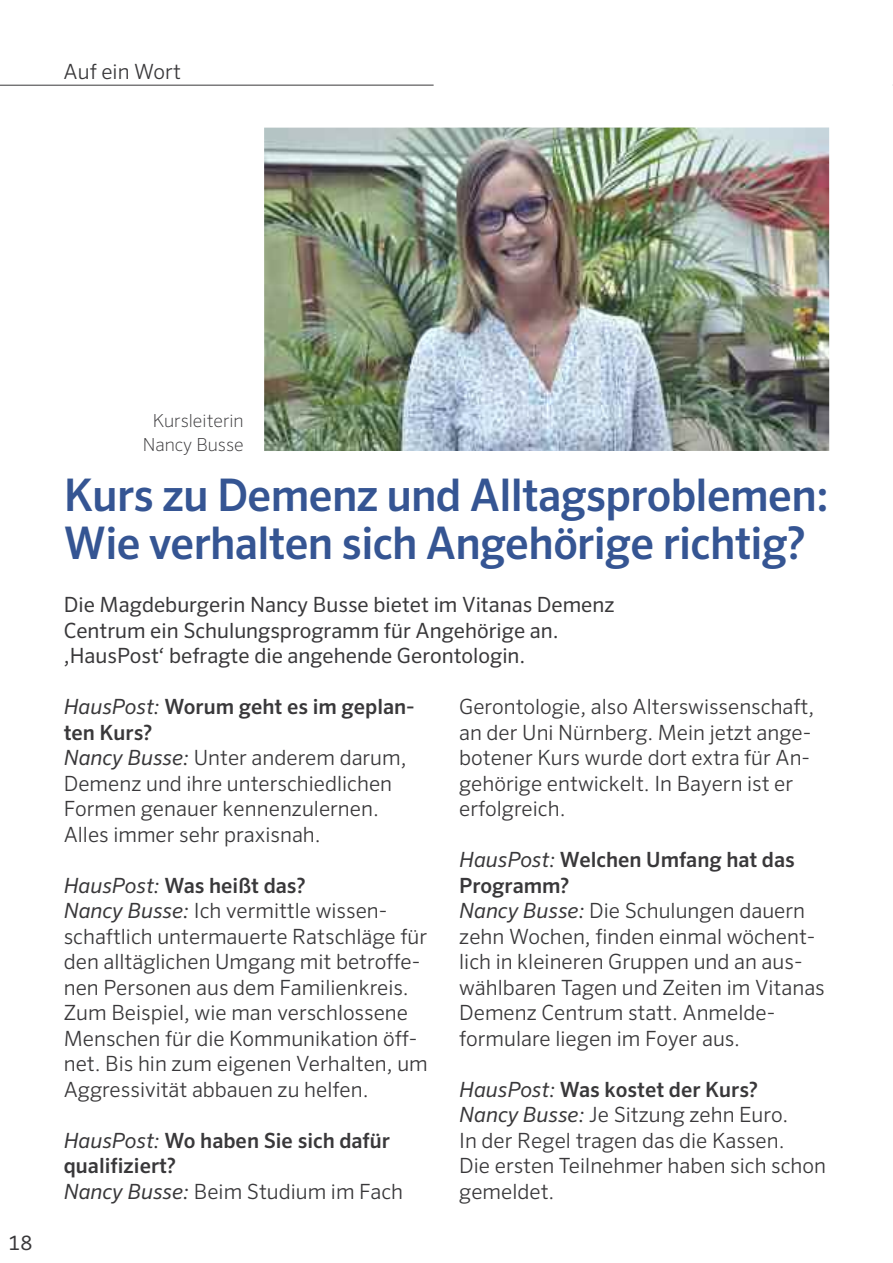
<style>
.page{position:relative;width:893px;height:1263px;background:#fff}
.page>*{position:absolute;margin:0;border:0;box-sizing:border-box;transform-origin:0 0}
.t1{font:500 45px/48px "Sero Offc Pro";letter-spacing:-.015em;color:#355593}
.t2{font:300 21px/25.5px "Sero Offc Pro";color:#39383a}
.t3{font:21px/25.5px "Sero Offc Pro";color:#39383a}
.t4{font:500 21px/25.5px "Sero Offc Pro";color:#39383a}
.t5{font:200 18px/24px "Sero Offc Pro";color:#39383a;text-align:center}
.s1{font-weight:400;font-style:italic}
.s2{font-weight:500}
.s3{font-weight:300}
</style>
<div class="page">
<hr style="left:0;top:85px;width:434px;height:1px;background:#39383a">
<img style="left:264px;top:128px;width:565px;height:323px">
<p class="t2" style="left:64px;top:58px;width:119px">Auf ein Wort</p>
<p class="t3" style="left:9px;top:1229px;width:26px">18</p>
<p class="t5" style="left:143px;top:408px;width:103px">Kursleiterin<br>Nancy Busse</p>
<h1 class="t1" style="left:64px;top:471px;width:767px">Kurs zu Demenz und Alltagsproblemen:<br>Wie verhalten sich Angehörige richtig?</h1>
<p class="t3" style="left:64px;top:592px;width:552px">Die Magdeburgerin Nancy Busse bietet im Vitanas Demenz<br>Centrum ein Schulungsprogramm für Angehörige an. ,HausPost‘ befragte die angehende Gerontologin.</p>
<p class="t2" style="left:64px;top:694px;width:352px"><span class="s1">HausPost:</span> <span class="s2">Worum geht es im geplan&shy;ten Kurs?<br></span><span class="s1">Nancy Busse:</span> Unter anderem darum,<br>Demenz und ihre unterschiedlichen<br>Formen genauer kennenzulernen.<br>Alles immer sehr praxisnah.</p>
<p class="t2" style="left:64px;top:872px;width:366px"><span class="s1">HausPost:</span> <span class="s2">Was heißt das?<br></span><span class="s1">Nancy Busse:</span> Ich vermittle wissen&shy;schaftlich untermauerte Ratschläge für den alltäglichen Umgang mit betroffe&shy;nen Personen aus dem Familienkreis.<br>Zum Beispiel, wie man verschlossene Menschen für die Kommunikation öff&shy;net. Bis hin zum eigenen Verhalten, um Aggressivität abbauen zu helfen.</p>
<p class="t4" style="left:64px;top:1127px;width:341px"><span class="s1">HausPost:</span> Wo haben Sie sich dafür qualifiziert?<br><span class="s1">Nancy Busse:</span> <span class="s3">Beim Studium im Fach</span></p>
<p class="t2" style="left:459px;top:694px;width:357px">Gerontologie, also Alterswissenschaft, an der Uni Nürnberg. Mein jetzt ange&shy;botener Kurs wurde dort extra für An&shy;gehörige entwickelt. In Bayern ist er erfolgreich.</p>
<p class="t2" style="left:459px;top:847px;width:367px"><span class="s1">HausPost:</span> <span class="s2">Welchen Umfang hat das<br>Programm?<br></span><span class="s1">Nancy Busse:</span> Die Schulungen dauern zehn Wochen, finden einmal wöchent&shy;lich in kleineren Gruppen und an aus&shy;wählbaren Tagen und Zeiten im Vitanas<br>Demenz Centrum statt. Anmelde&shy;formulare liegen im Foyer aus.</p>
<p class="t2" style="left:459px;top:1076px;width:368px"><span class="s1">HausPost:</span> <span class="s2">Was kostet der Kurs?<br></span><span class="s1">Nancy Busse:</span> Je Sitzung zehn Euro.<br>In der Regel tragen das die Kassen.<br>Die ersten Teilnehmer haben sich schon gemeldet.</p>
</div>
